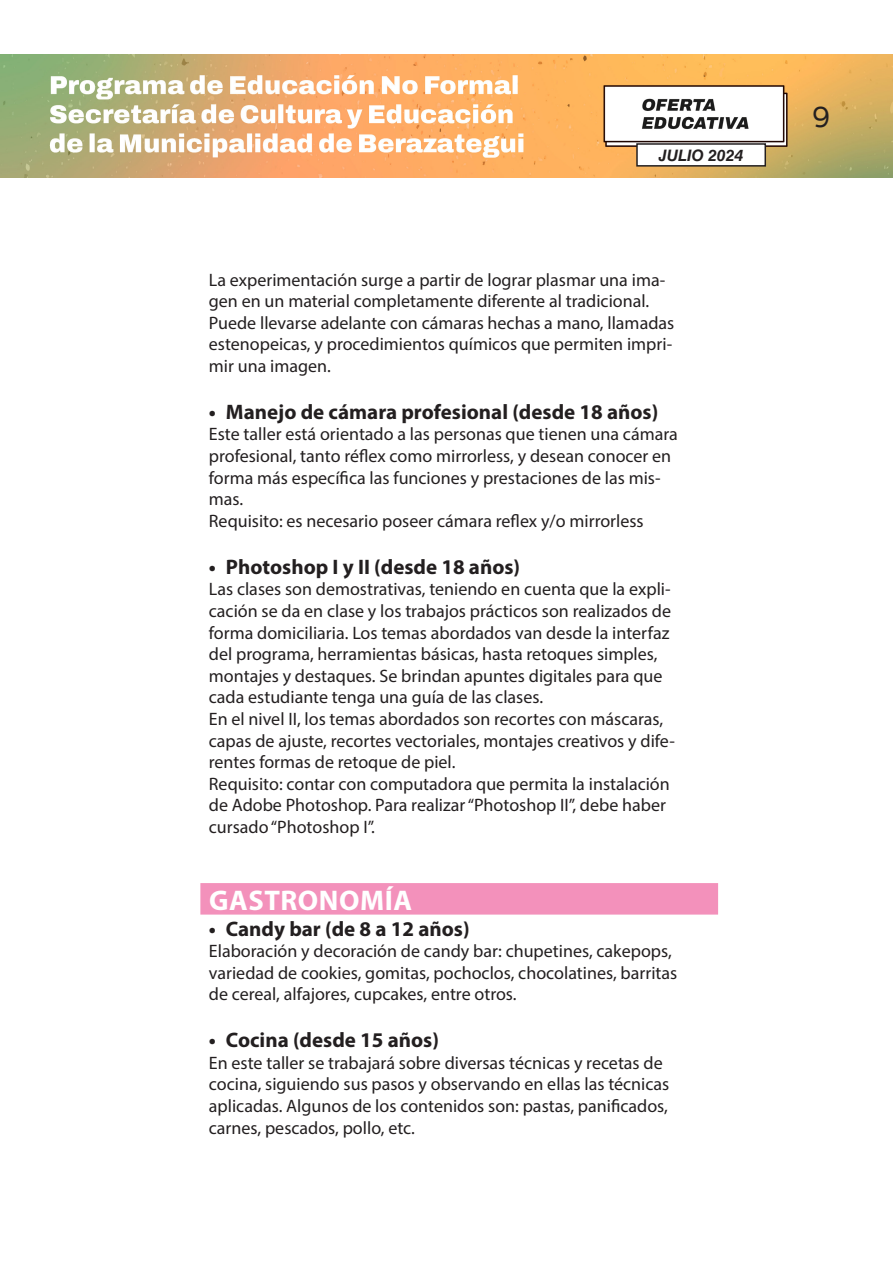
<style>
.page{position:relative;width:893px;height:1263px;background:#fff}
.page>*{position:absolute;margin:0;border:0;box-sizing:border-box;transform-origin:0 0}
.Titulo_-_Copia{font:700 28.5px "Myriad Pro";letter-spacing:.02em;color:#fff}
.t1{font:28.5px "Amsi Pro";color:#231f20}
.t2{font:700 21px "Myriad Pro";color:#231f20}
.t3{font:18px/21.6px "Myriad Pro";color:#231f20}
.t4{font:italic 700 15.9px "Helvetica LT Std";color:#231f20}
</style>
<div class="page">
<img style="left:0;top:54px;width:893px;height:123px">
<div style="left:637px;top:144px;width:128px;height:22px;background:#fff"></div>
<div style="left:636px;top:143px;width:130px;height:24px;border:2px solid #231f20"></div>
<div style="left:200px;top:883px;width:518px;height:31px;background:#f391bb"></div>
<p class="t4" style="left:659px;top:145px;width:86px">JULIO 2024</p>
<p class="t3" style="left:209px;top:269px;width:467px">La experimentación surge a partir de lograr plasmar una ima&shy;gen en un material completamente diferente al tradicional.<br>Puede llevarse adelante con cámaras hechas a mano, llamadas estenopeicas, y procedimientos químicos que permiten impri&shy;mir una imagen.</p>
<p class="t2" style="left:209px;top:398px;width:451px">• Manejo de cámara profesional (desde 18 años)</p>
<p class="t3" style="left:209px;top:423px;width:470px">Este taller está orientado a las personas que tienen una cámara profesional, tanto réflex como mirrorless, y desean conocer en forma más específica las funciones y prestaciones de las mis&shy;mas.</p>
<p class="t3" style="left:209px;top:510px;width:436px">Requisito: es necesario poseer cámara reflex y/o mirrorless</p>
<p class="t2" style="left:209px;top:553px;width:313px">• Photoshop I y II (desde 18 años)</p>
<p class="t3" style="left:209px;top:578px;width:464px">Las clases son demostrativas, teniendo en cuenta que la expli&shy;cación se da en clase y los trabajos prácticos son realizados de forma domiciliaria. Los temas abordados van desde la interfaz del programa, herramientas básicas, hasta retoques simples, montajes y destaques. Se brindan apuntes digitales para que cada estudiante tenga una guía de las clases.</p>
<p class="t3" style="left:209px;top:708px;width:468px">En el nivel II, los temas abordados son recortes con máscaras, capas de ajuste, recortes vectoriales, montajes creativos y dife&shy;rentes formas de retoque de piel.</p>
<p class="t3" style="left:209px;top:773px;width:462px">Requisito: contar con computadora que permita la instalación de Adobe Photoshop. Para realizar “Photoshop II”, debe haber cursado “Photoshop I”.</p>
<p class="Titulo_-_Copia" style="left:209px;top:882px;width:205px">GASTRONOMÍA</p>
<p class="t2" style="left:209px;top:915px;width:262px">• Candy bar (de 8 a 12 años)</p>
<p class="t3" style="left:209px;top:940px;width:470px">Elaboración y decoración de candy bar: chupetines, cakepops, variedad de cookies, gomitas, pochoclos, chocolatines, barritas de cereal, alfajores, cupcakes, entre otros.</p>
<p class="t2" style="left:209px;top:1026px;width:232px">• Cocina (desde 15 años)</p>
<p class="t3" style="left:209px;top:1052px;width:462px">En este taller se trabajará sobre diversas técnicas y recetas de cocina, siguiendo sus pasos y observando en ellas las técnicas aplicadas. Algunos de los contenidos son: pastas, panificados, carnes, pescados, pollo, etc.</p>
<h1 class="t1" style="left:812px;top:97px;width:20px">9</h1>
</div>
